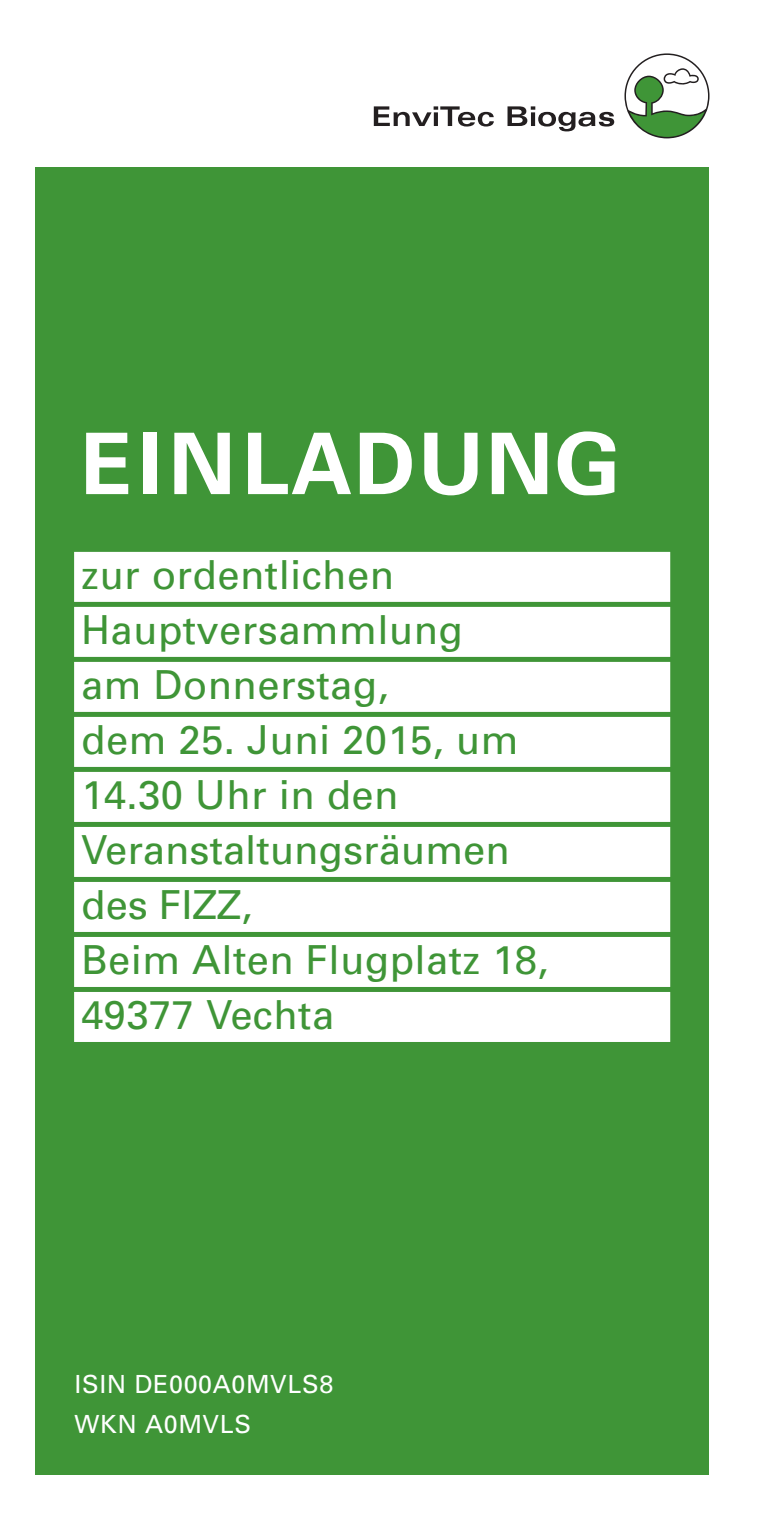
<style>
.page{position:relative;width:766px;height:1531px;background:#fff}
.page>*{position:absolute;margin:0;border:0;box-sizing:border-box;transform-origin:0 0}
.t1{font:700 85px "Univers";letter-spacing:.025em;color:#fff}
.t2{font:40px/55px "Univers";letter-spacing:.01em;color:#3f9537}
.t3{font:25px/40px "Univers";letter-spacing:.025em;color:#fff}
</style>
<div class="page">
<div style="left:35px;top:167px;width:674px;height:1307px;background:#3f9537"></div>
<svg style="left:373px;top:106px;width:120px;height:21px"></svg>
<svg style="left:507px;top:106px;width:107px;height:25px"></svg>
<svg style="left:624px;top:53px;width:85px;height:85px"></svg>
<div style="left:74px;top:552px;width:596px;height:50px;background:#fff"></div>
<div style="left:74px;top:607px;width:596px;height:50px;background:#fff"></div>
<div style="left:74px;top:662px;width:596px;height:50px;background:#fff"></div>
<div style="left:74px;top:717px;width:596px;height:50px;background:#fff"></div>
<div style="left:74px;top:772px;width:596px;height:50px;background:#fff"></div>
<div style="left:74px;top:827px;width:596px;height:50px;background:#fff"></div>
<div style="left:74px;top:882px;width:596px;height:50px;background:#fff"></div>
<div style="left:74px;top:937px;width:596px;height:50px;background:#fff"></div>
<div style="left:74px;top:992px;width:596px;height:50px;background:#fff"></div>
<h1 class="t1" style="left:81px;top:413px;width:540px">EINLADUNG</h1>
<p class="t2" style="left:81px;top:548px;width:469px">zur ordentlichen<br>Hauptversammlung<br>am Donnerstag,<br>dem 25. Juni 2015, um<br>14.30 Uhr in den<br>Veranstaltungsräumen des FIZZ,<br>Beim Alten Flugplatz 18,<br>49377 Vechta</p>
<p class="t3" style="left:74px;top:1364px;width:260px">ISIN DE000A0MVLS8<br>WKN A0MVLS</p>
</div>
